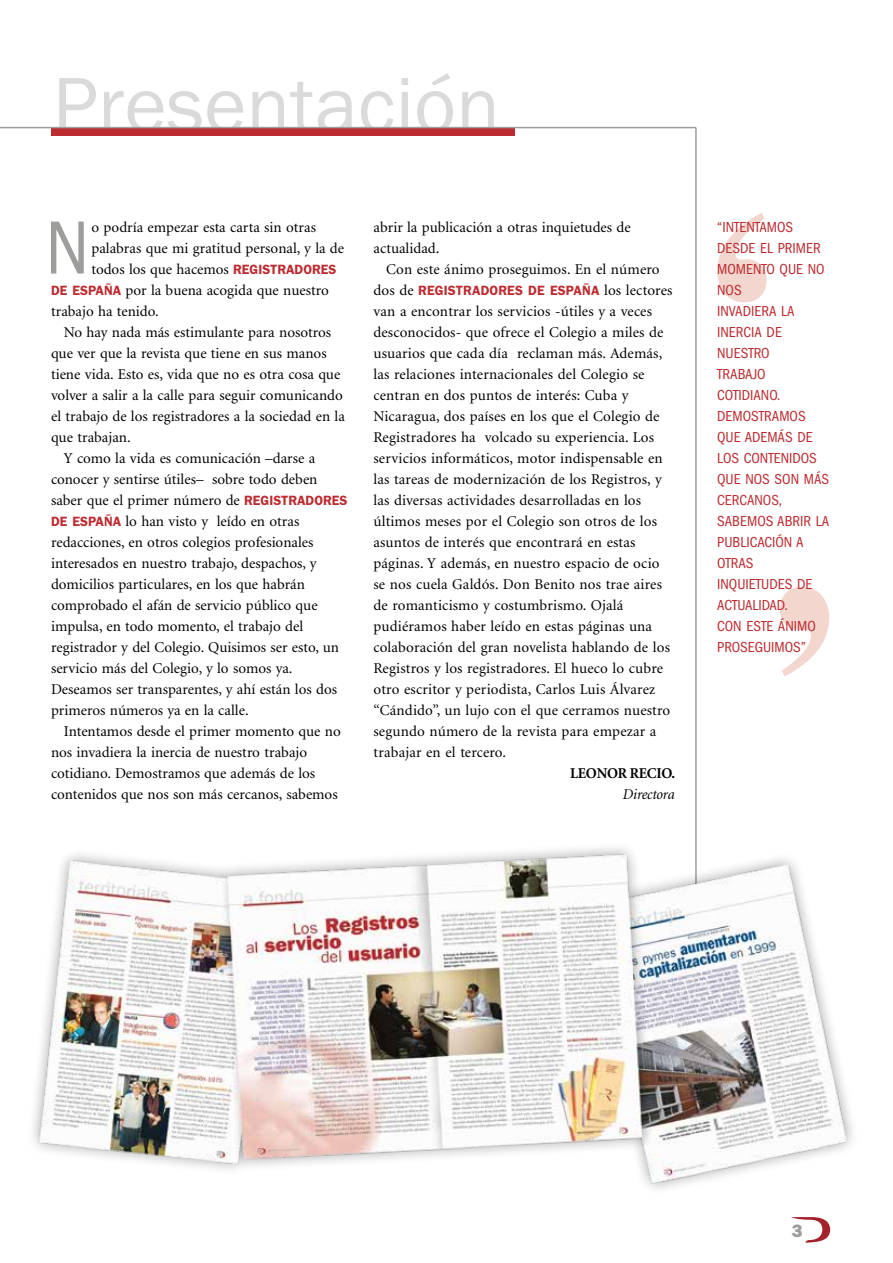
<style>
.page{position:relative;width:893px;height:1263px;background:#fff}
.page>*{position:absolute;margin:0;border:0;box-sizing:border-box;transform-origin:0 0}
.t1{font:81px "Franklin Gothic";color:#dadada}
.t2{font:condensed 78px "Franklin Gothic";color:#9d9d9c}
.t3{font:800 18px "Franklin Gothic";color:#9d9d9c}
.t4{font:15px/21px "Minion";color:#000}
.t5{font:condensed 15px/21px "Franklin Gothic";color:#bc2b30}
.t6{font:700 15px "Minion";letter-spacing:-.015em;color:#000}
.t7{font:italic 15px "Minion";letter-spacing:-.015em;color:#000}
.t8{font:600 13.5px "Franklin Gothic";letter-spacing:.01em;color:#bc2b30}
.s1{font-family:"Franklin Gothic";font-weight:600;font-size:13.5px;color:#bc2b30}
.s2{font-family:"Minion";font-weight:400;font-size:15px;color:#000}
</style>
<div class="page">
<svg style="left:780px;top:587px;width:49px;height:90px"></svg>
<svg style="left:717px;top:213px;width:49px;height:89px"></svg>
<hr style="left:695px;top:128px;width:2px;height:756px;background:#9d9d9c">
<svg style="left:791px;top:1217px;width:39px;height:26px"></svg>
<div style="left:51px;top:128px;width:464px;height:8px;background:#bc2b30"></div>
<hr style="left:0;top:127px;width:696px;height:1px;background:#9d9d9c">
<img style="left:33px;top:825px;width:820px;height:364px">
<h1 class="t1" style="left:53px;top:51px;width:449px">Presentación</h1>
<h2 class="t2" style="left:46px;top:204px;width:44px">N</h2>
<p class="t4" style="left:92px;top:217px;width:226px">o podría empezar esta carta sin otras</p>
<p class="t4" style="left:92px;top:238px;width:254px">palabras que mi gratitud personal, y la de</p>
<p class="t4" style="left:92px;top:259px;width:246px">todos los que hacemos <span class="s1">REGISTRADORES</span></p>
<p class="t4" style="left:51px;top:280px;width:279px"><span class="s1">DE ESPAÑA</span> por la buena acogida que nuestro</p>
<p class="t4" style="left:51px;top:301px;width:109px">trabajo ha tenido.</p>
<p class="t4" style="left:64px;top:322px;width:269px">No hay nada más estimulante para nosotros</p>
<p class="t4" style="left:51px;top:343px;width:277px">que ver que la revista que tiene en sus manos</p>
<p class="t4" style="left:51px;top:364px;width:291px">tiene vida. Esto es, vida que no es otra cosa que</p>
<p class="t4" style="left:51px;top:385px;width:293px">volver a salir a la calle para seguir comunicando</p>
<p class="t4" style="left:51px;top:406px;width:295px">el trabajo de los registradores a la sociedad en la</p>
<p class="t4" style="left:51px;top:427px;width:81px">que trabajan.</p>
<p class="t4" style="left:64px;top:448px;width:253px">Y como la vida es comunicación –darse a</p>
<p class="t4" style="left:51px;top:469px;width:268px">conocer y sentirse útiles– sobre todo deben</p>
<p class="t4" style="left:51px;top:490px;width:298px">saber que el primer número de <span class="s1">REGISTRADORES</span></p>
<p class="t4" style="left:51px;top:511px;width:250px"><span class="s1">DE ESPAÑA</span> lo han visto y leído en otras</p>
<p class="t4" style="left:51px;top:532px;width:264px">redacciones, en otros colegios profesionales</p>
<p class="t4" style="left:51px;top:553px;width:267px">interesados en nuestro trabajo, despachos, y</p>
<p class="t4" style="left:51px;top:574px;width:256px">domicilios particulares, en los que habrán</p>
<p class="t4" style="left:51px;top:595px;width:268px">comprobado el afán de servicio público que</p>
<p class="t4" style="left:51px;top:616px;width:254px">impulsa, en todo momento, el trabajo del</p>
<p class="t4" style="left:51px;top:637px;width:290px">registrador y del Colegio. Quisimos ser esto, un</p>
<p class="t4" style="left:51px;top:658px;width:243px">servicio más del Colegio, y lo somos ya.</p>
<p class="t4" style="left:51px;top:679px;width:288px">Deseamos ser transparentes, y ahí están los dos</p>
<p class="t4" style="left:51px;top:700px;width:199px">primeros números ya en la calle.</p>
<p class="t4" style="left:64px;top:721px;width:279px">Intentamos desde el primer momento que no</p>
<p class="t4" style="left:51px;top:742px;width:258px">nos invadiera la inercia de nuestro trabajo</p>
<p class="t4" style="left:51px;top:763px;width:266px">cotidiano. Demostramos que además de los</p>
<p class="t4" style="left:51px;top:784px;width:288px">contenidos que nos son más cercanos, sabemos</p>
<p class="t4" style="left:373px;top:217px;width:259px">abrir la publicación a otras inquietudes de actualidad.</p>
<p class="t4" style="left:386px;top:259px;width:275px">Con este ánimo proseguimos. En el número</p>
<p class="t8" style="left:373px;top:282px;width:301px"><span class="s2">dos de</span> REGISTRADORES DE ESPAÑA <span class="s2">los lectores</span></p>
<p class="t4" style="left:373px;top:301px;width:298px">van a encontrar los servicios -útiles y a veces desconocidos- que ofrece el Colegio a miles de usuarios que cada día reclaman más. Además, las relaciones internacionales del Colegio se centran en dos puntos de interés: Cuba y Nicaragua, dos países en los que el Colegio de Registradores ha volcado su experiencia. Los servicios informáticos, motor indispensable en las tareas de modernización de los Registros, y las diversas actividades desarrolladas en los últimos meses por el Colegio son otros de los asuntos de interés que encontrará en estas páginas. Y además, en nuestro espacio de ocio se nos cuela Galdós. Don Benito nos trae aires de romanticismo y costumbrismo. Ojalá pudiéramos haber leído en estas páginas una colaboración del gran novelista hablando de los Registros y los registradores. El hueco lo cubre otro escritor y periodista, Carlos Luis Álvarez “Cándido”, un lujo con el que cerramos nuestro segundo número de la revista para empezar a trabajar en el tercero.</p>
<p class="t6" style="left:570px;top:765px;width:107px">LEONOR RECIO.</p>
<p class="t7" style="left:623px;top:786px;width:53px">Directora</p>
<p class="t5" style="left:717px;top:216px;width:113px">“INTENTAMOS<br>DESDE EL PRIMER<br>MOMENTO QUE NO<br>NOS<br>INVADIERA LA<br>INERCIA DE<br>NUESTRO<br>TRABAJO<br>COTIDIANO.<br>DEMOSTRAMOS<br>QUE ADEMÁS DE<br>LOS CONTENIDOS<br>QUE NOS SON MÁS<br>CERCANOS,<br>SABEMOS ABRIR LA<br>PUBLICACIÓN A<br>OTRAS<br>INQUIETUDES DE<br>ACTUALIDAD.<br>CON ESTE ÁNIMO<br>PROSEGUIMOS”</p>
<p class="t3" style="left:792px;top:1220px;width:12px">3</p>
</div>
